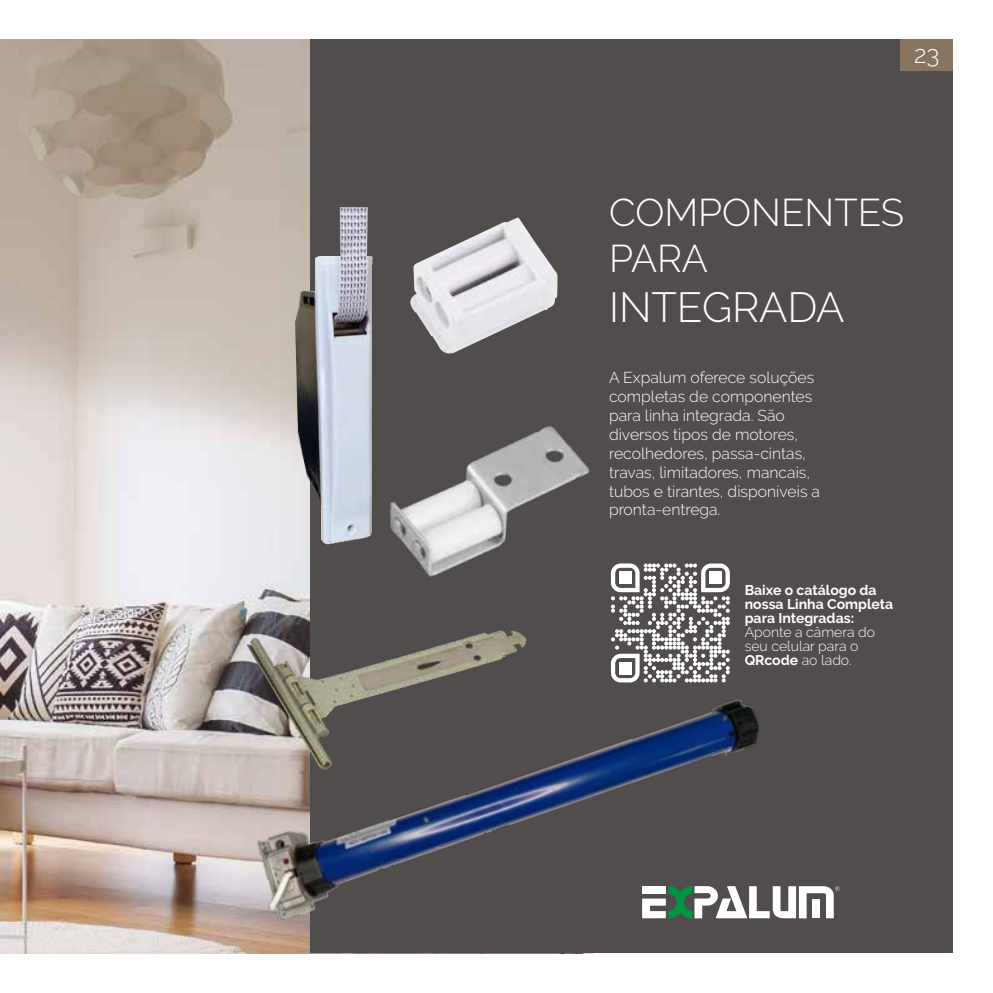
<style>
.page{position:relative;width:993px;height:993px;background:#fff}
.page>*{position:absolute;margin:0;border:0;box-sizing:border-box;transform-origin:0 0}
.t1{font:300 42px "Raleway";color:#fff}
.t2{font:300 38.5px/46.2px "Raleway";color:#fff}
.t3{font:300 24.5px "Raleway";color:#fff}
.t4{font:300 15.75px/18.9px "Raleway";color:#fff}
.t5{font:700 14px/14px "Raleway";color:#fff}
.t6{font:300 14px/14px "Raleway";color:#fff}
.s1{font-weight:700}
</style>
<div class="page">
<img style="left:0;top:40px;width:310px;height:912px">
<div style="left:310px;top:40px;width:642px;height:912px;background:#514d4c"></div>
<svg style="left:779px;top:886px;width:60px;height:32px"></svg>
<div style="left:900px;top:40px;width:52px;height:31px;background:#87755f"></div>
<img style="left:397px;top:426px;width:193px;height:216px">
<img style="left:410px;top:217px;width:147px;height:136px">
<img style="left:240px;top:629px;width:286px;height:33px">
<svg style="left:610px;top:563px;width:119px;height:99px"></svg>
<div style="left:619px;top:571px;width:12px;height:13px;background:#fff"></div>
<div style="left:709px;top:571px;width:12px;height:13px;background:#fff"></div>
<div style="left:619px;top:661px;width:12px;height:13px;background:#514d4c"></div>
<img style="left:281px;top:193px;width:116px;height:360px">
<img style="left:238px;top:662px;width:541px;height:274px">
<h3 class="t3" style="left:913px;top:40px;width:27px">23</h3>
<h2 class="t2" style="left:609px;top:189px;width:296px">COMPONENTES<br>PARA</h2>
<h1 class="t1" style="left:609px;top:283px;width:237px">INTEGRADA</h1>
<p class="t4" style="left:609px;top:368px;width:212px">A Expalum oferece soluções completas de componentes para linha integrada. São diversos tipos de motores, recolhedores, passa-cintas, travas, limitadores, mancais, tubos e tirantes, disponíveis a pronta-entrega.</p>
<p class="t5" style="left:744px;top:583px;width:150px">Baixe o catálogo da nossa Linha Completa para Integradas:</p>
<p class="t6" style="left:744px;top:624px;width:132px">Aponte a câmera do seu celular para o<br><span class="s1">QRcode</span> ao lado.</p>
</div>
